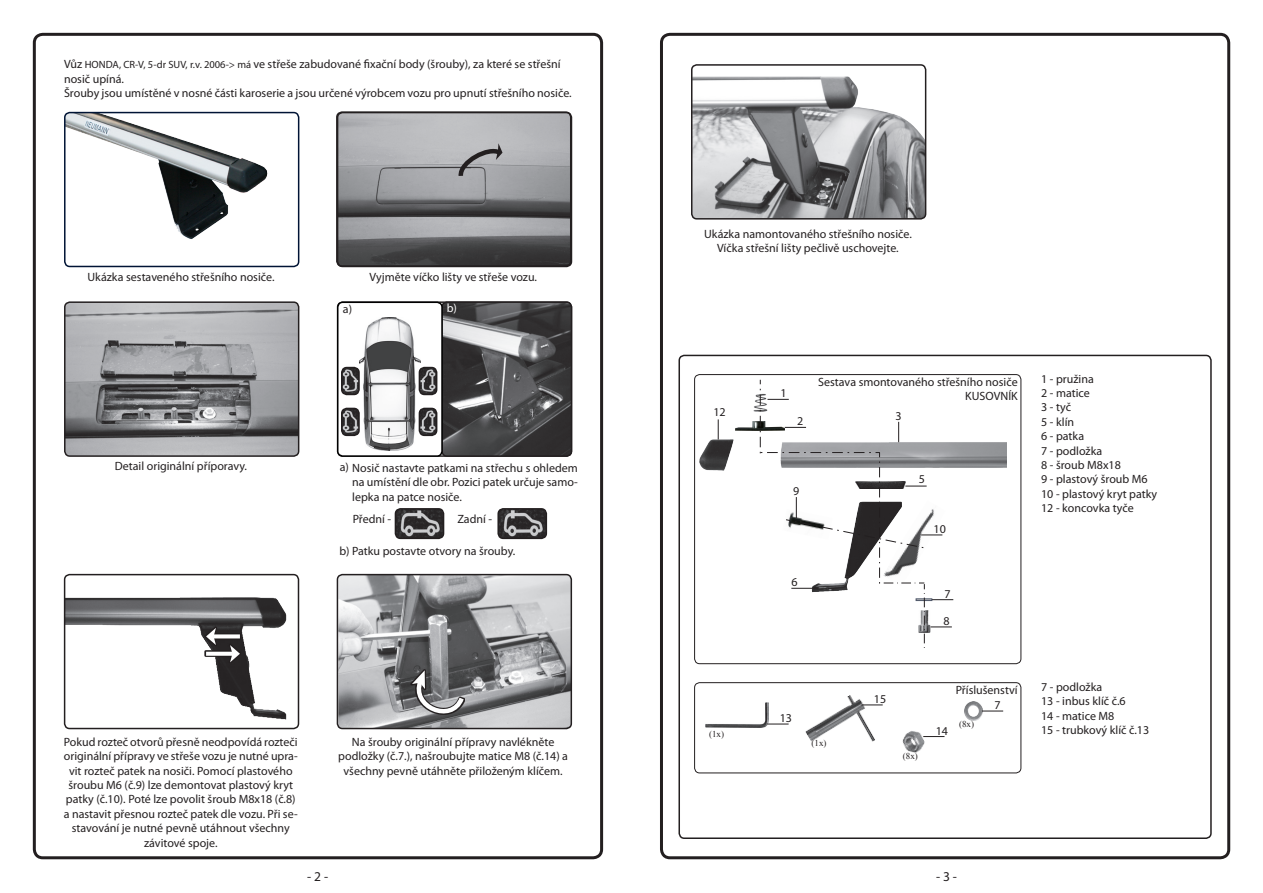
<style>
.page{position:relative;width:1263px;height:893px;background:#fff}
.page>*{position:absolute;margin:0;border:0;box-sizing:border-box;transform-origin:0 0}
.t1{font:13.5px "Myriad Pro";color:#231f20}
.t2{font:12px/14.4px "Myriad Pro";color:#231f20}
.t3{font:12px "Myriad Pro";color:#fff}
.t4{font:9px "Times New Roman";color:#231f20}
.s1{font-size:10.5px}
</style>
<div class="page">
<div style="left:660px;top:33px;width:570px;height:826px;border:3px solid #231f20;border-radius:9px"></div>
<div style="left:678px;top:355px;width:534px;height:484px;border:2px solid #231f20;border-radius:5px"></div>
<div style="left:694px;top:374px;width:327px;height:290px;border:1px solid #231f20;border-radius:5px"></div>
<img style="left:736px;top:422px;width:24px;height:8px">
<img style="left:753px;top:394px;width:7px;height:18px">
<svg style="left:718px;top:419px;width:1px;height:19px"></svg>
<div style="left:694px;top:682px;width:327px;height:91px;border:1px solid #231f20;border-radius:5px"></div>
<img style="left:953px;top:442px;width:53px;height:26px">
<img style="left:705px;top:702px;width:64px;height:26px">
<svg style="left:767px;top:724px;width:19px;height:1px"></svg>
<img style="left:699px;top:438px;width:35px;height:33px">
<svg style="left:760px;top:380px;width:193px;height:268px"></svg>
<div style="left:33px;top:33px;width:570px;height:826px;border:3px solid #231f20;border-radius:9px"></div>
<img style="left:67px;top:113px;width:232px;height:152px">
<div style="left:64px;top:112px;width:235px;height:155px;border:2px solid #001435;border-radius:5px"></div>
<img style="left:67px;top:597px;width:220px;height:123px">
<div style="left:64px;top:574px;width:235px;height:155px;border:2px solid #231f20;border-radius:5px"></div>
<img style="left:694px;top:77px;width:232px;height:141px">
<div style="left:691px;top:64px;width:235px;height:156px;border:2px solid #231f20;border-radius:5px"></div>
<img style="left:67px;top:303px;width:232px;height:152px">
<div style="left:64px;top:301px;width:235px;height:156px;border:2px solid #231f20;border-radius:5px"></div>
<img style="left:902px;top:731px;width:34px;height:22px">
<svg style="left:923px;top:736px;width:21px;height:1px"></svg>
<svg style="left:204px;top:626px;width:37px;height:17px"></svg>
<svg style="left:216px;top:634px;width:24px;height:4px"></svg>
<svg style="left:206px;top:628px;width:10px;height:15px"></svg>
<svg style="left:204px;top:643px;width:37px;height:20px"></svg>
<svg style="left:206px;top:652px;width:24px;height:4px"></svg>
<svg style="left:230px;top:645px;width:10px;height:17px"></svg>
<img style="left:340px;top:115px;width:228px;height:149px">
<img style="left:964px;top:702px;width:18px;height:18px">
<svg style="left:982px;top:711px;width:21px;height:1px"></svg>
<div style="left:336px;top:111px;width:235px;height:156px;border:2px solid #231f20;border-radius:5px"></div>
<img style="left:340px;top:577px;width:229px;height:149px">
<div style="left:337px;top:574px;width:235px;height:155px;border:2px solid #231f20;border-radius:5px"></div>
<img style="left:444px;top:304px;width:125px;height:150px">
<div style="left:441px;top:301px;width:131px;height:156px;border:2px solid #231f20;border-radius:5px"></div>
<svg style="left:457px;top:143px;width:49px;height:38px;background:#9c9c9f"></svg>
<svg style="left:410px;top:669px;width:55px;height:1px"></svg>
<svg style="left:410px;top:670px;width:57px;height:54px;background:#808082"></svg>
<img style="left:786px;top:695px;width:105px;height:79px">
<svg style="left:861px;top:704px;width:22px;height:1px"></svg>
<img style="left:360px;top:318px;width:60px;height:132px">
<div style="left:337px;top:302px;width:106px;height:155px;border:2px solid #000;border-radius:5px"></div>
<img style="left:398px;top:510px;width:46px;height:27px">
<div style="left:395px;top:508px;width:49px;height:31px;border:2px solid #231f20;border-radius:5px"></div>
<img style="left:500px;top:511px;width:44px;height:25px">
<div style="left:497px;top:508px;width:50px;height:31px;border:2px solid #231f20;border-radius:5px"></div>
<img style="left:419px;top:408px;width:18px;height:27px">
<div style="left:419px;top:408px;width:18px;height:28px;border:2px solid #231f20;border-radius:5px"></div>
<img style="left:343px;top:408px;width:15px;height:25px">
<div style="left:341px;top:408px;width:19px;height:28px;border:2px solid #231f20;border-radius:5px"></div>
<img style="left:419px;top:368px;width:18px;height:26px">
<div style="left:419px;top:367px;width:18px;height:28px;border:2px solid #231f20;border-radius:5px"></div>
<img style="left:344px;top:370px;width:13px;height:22px">
<div style="left:341px;top:367px;width:19px;height:28px;border:2px solid #231f20;border-radius:5px"></div>
<p class="t2" style="left:64px;top:57px;width:509px">Vůz <span class="s1">HONDA, CR-V, 5-dr SUV, r.v. 2006-&gt; má</span> ve střeše zabudované fixační body (šrouby), za které se střešní nosič upíná.<br>Šrouby jsou umístěné v nosné části karoserie a jsou určené výrobcem vozu pro upnutí střešního nosiče.</p>
<p class="t2" style="left:87px;top:270px;width:189px">Ukázka sestaveného střešního nosiče.</p>
<p class="t2" style="left:115px;top:458px;width:134px">Detail originální příporavy.</p>
<p class="t2" style="left:343px;top:301px;width:11px">a)</p>
<p class="t2" style="left:370px;top:270px;width:169px">Vyjměte víčko lišty ve střeše vozu.</p>
<p class="t3" style="left:447px;top:300px;width:12px">b)</p>
<p class="t2" style="left:352px;top:461px;width:227px;text-align:justify;text-indent:-12px">a) Nosič nastavte patkami na střechu s ohledem na umístění dle obr. Pozici patek určuje samo&shy;lepka na patce nosiče.</p>
<p class="t2" style="left:353px;top:512px;width:40px">Přední -</p>
<p class="t2" style="left:457px;top:512px;width:36px">Zadní -</p>
<p class="t2" style="left:339px;top:543px;width:177px">b) Patku postavte otvory na šrouby.</p>
<p class="t2" style="left:64px;top:734px;width:235px;text-align:center">Pokud rozteč otvorů přesně neodpovídá rozteči originální přípravy ve střeše vozu je nutné upra&shy;vit rozteč patek na nosiči. Pomocí plastového šroubu M6 (č.9) lze demontovat plastový kryt patky (č.10). Poté lze povolit šroub M8x18 (č.8) a nastavit přesnou rozteč patek dle vozu. Při se&shy;stavování je nutné pevně utáhnout všechny závitové spoje.</p>
<p class="t2" style="left:338px;top:734px;width:231px;text-align:center">Na šrouby originální přípravy navlékněte podložky (č.7.), našroubujte matice M8 (č.14) a všechny pevně utáhněte přiloženým klíčem.</p>
<p class="t2" style="left:704px;top:226px;width:209px;text-align:center">Ukázka namontovaného střešního nosiče.<br>Víčka střešní lišty pečlivě uschovejte.</p>
<p class="t2" style="left:713px;top:404px;width:14px">12</p>
<p class="t2" style="left:780px;top:386px;width:8px">1</p>
<p class="t2" style="left:797px;top:414px;width:8px">2</p>
<p class="t2" style="left:793px;top:484px;width:8px">9</p>
<p class="t2" style="left:818px;top:374px;width:201px;text-align:right">Sestava smontovaného střešního nosiče<br>KUSOVNÍK</p>
<p class="t2" style="left:1041px;top:371px;width:108px">1 - pružina<br>2 - matice<br>3 - tyč<br>5 - klín<br>6 - patka<br>7 - podložka<br>8 - šroub M8x18<br>9 - plastový šroub M6</p>
<p class="t2" style="left:1041px;top:486px;width:117px">10 - plastový kryt patky<br>12 - koncovka tyče</p>
<p class="t2" style="left:895px;top:408px;width:8px">3</p>
<p class="t2" style="left:919px;top:472px;width:8px">5</p>
<p class="t2" style="left:933px;top:522px;width:14px">10</p>
<p class="t2" style="left:791px;top:575px;width:8px">6</p>
<p class="t2" style="left:944px;top:586px;width:8px">7</p>
<p class="t2" style="left:943px;top:613px;width:8px">8</p>
<p class="t2" style="left:1041px;top:679px;width:86px">7 - podložka<br>13 - inbus klíč č.6<br>14 - matice M8</p>
<p class="t2" style="left:956px;top:683px;width:64px">Příslušenství</p>
<p class="t2" style="left:874px;top:692px;width:14px">15</p>
<p class="t2" style="left:994px;top:698px;width:8px">7</p>
<p class="t2" style="left:780px;top:711px;width:14px">13</p>
<p class="t4" style="left:959px;top:718px;width:16px">(8x)</p>
<p class="t4" style="left:709px;top:727px;width:16px">(1x)</p>
<p class="t2" style="left:1041px;top:722px;width:110px">15 - trubkový klíč č.13</p>
<p class="t2" style="left:936px;top:723px;width:14px">14</p>
<p class="t4" style="left:811px;top:737px;width:16px">(1x)</p>
<p class="t4" style="left:903px;top:750px;width:16px">(8x)</p>
<p class="t1" style="left:307px;top:868px;width:22px">- 2 -</p>
<p class="t1" style="left:936px;top:868px;width:22px">- 3 -</p>
</div>
